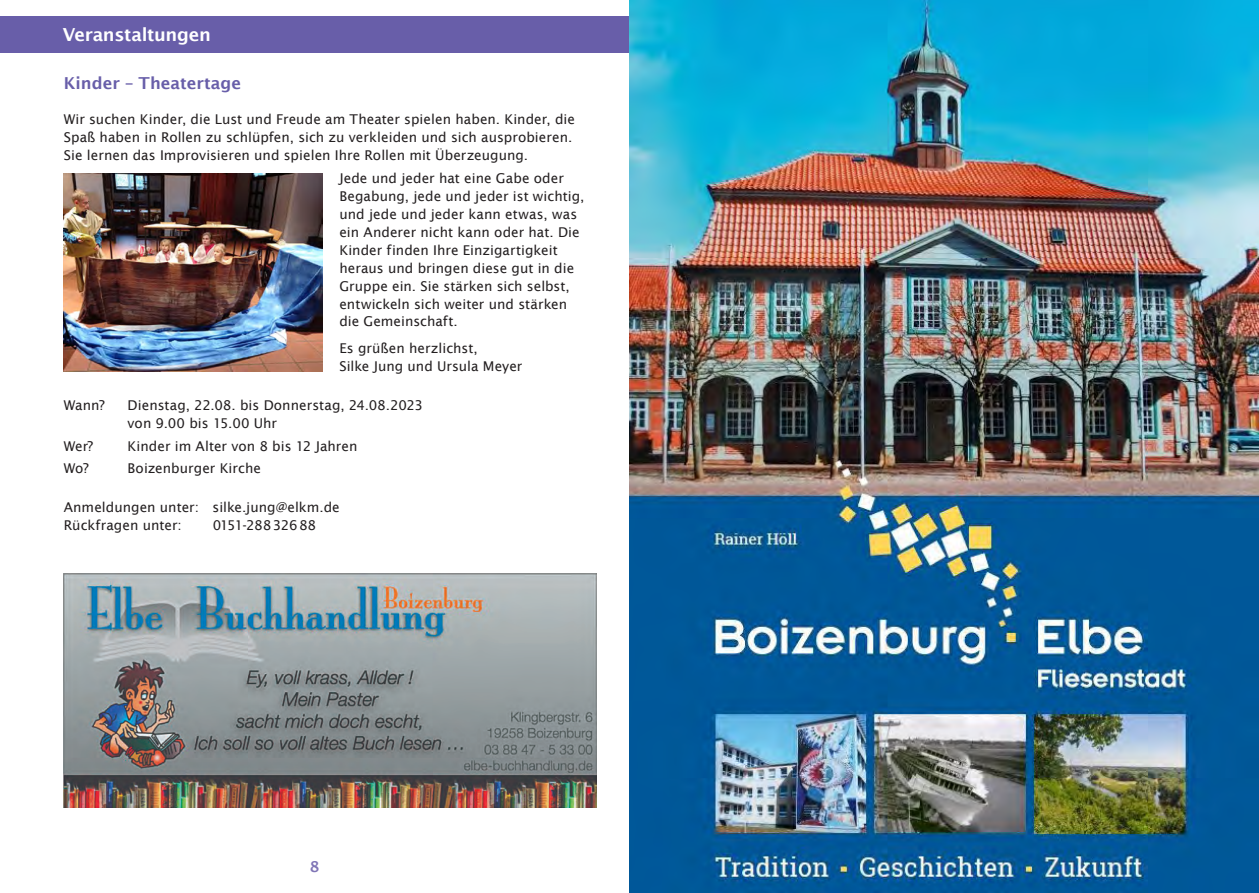
<style>
.page{position:relative;width:1259px;height:893px;background:#fff}
.page>*{position:absolute;margin:0;border:0;box-sizing:border-box;transform-origin:0 0}
.Überschrift_linksbün{font:600 18px "Lucida Sans";letter-spacing:-.015em;color:#fff}
.Unterüberschrift{font:600 16.5px "Lucida Sans";color:#685ea9}
.t1{font:600 15px "Lucida Sans";color:#8075b6}
.Fließtext{font:13.5px/18px "Lucida Sans";letter-spacing:.005em;color:#231f20}
.Fließtext-2{font:13.5px "Lucida Sans";letter-spacing:-.04em;color:#231f20}
</style>
<div class="page">
<div style="left:0;top:16px;width:629px;height:36px;background:#685ea9"></div>
<img style="left:64px;top:573px;width:532px;height:235px">
<img style="left:64px;top:174px;width:258px;height:198px">
<img style="left:629px;top:0;width:630px;height:893px">
<p class="Überschrift_linksbün" style="left:63px;top:24px;width:150px">Veranstaltungen</p>
<p class="Unterüberschrift" style="left:64px;top:74px;width:179px">Kinder – Theatertage</p>
<p class="Fließtext" style="left:64px;top:110px;width:513px">Wir suchen Kinder, die Lust und Freude am Theater spielen haben. Kinder, die<br>Spaß haben in Rollen zu schlüpfen, sich zu verkleiden und sich ausprobieren.<br>Sie lernen das Improvisieren und spielen Ihre Rollen mit Überzeugung.</p>
<p class="Fließtext" style="left:339px;top:169px;width:247px">Jede und jeder hat eine Gabe oder Begabung, jede und jeder ist wichtig, und jede und jeder kann etwas, was ein Anderer nicht kann oder hat. Die Kinder finden Ihre Einzigartigkeit heraus und bringen diese gut in die Gruppe ein. Sie stärken sich selbst, entwickeln sich weiter und stärken die Gemeinschaft.</p>
<p class="Fließtext" style="left:339px;top:339px;width:184px">Es grüßen herzlichst,<br>Silke Jung und Ursula Meyer</p>
<p class="Fließtext" style="left:64px;top:396px;width:43px">Wann?</p>
<p class="Fließtext" style="left:128px;top:396px;width:297px">Dienstag, 22.08. bis Donnerstag, 24.08.2023 von 9.00 bis 15.00 Uhr</p>
<p class="Fließtext" style="left:64px;top:437px;width:31px">Wer?</p>
<p class="Fließtext" style="left:128px;top:437px;width:231px">Kinder im Alter von 8 bis 12 Jahren</p>
<p class="Fließtext" style="left:64px;top:459px;width:27px">Wo?</p>
<p class="Fließtext" style="left:128px;top:459px;width:135px">Boizenburger Kirche</p>
<p class="Fließtext" style="left:64px;top:498px;width:277px">Anmeldungen unter: silke.jung@elkm.de<br>Rückfragen unter:</p>
<p class="Fließtext-2" style="left:213px;top:518px;width:105px">0151-288 326 88</p>
<p class="t1" style="left:310px;top:858px;width:11px">8</p>
</div>
